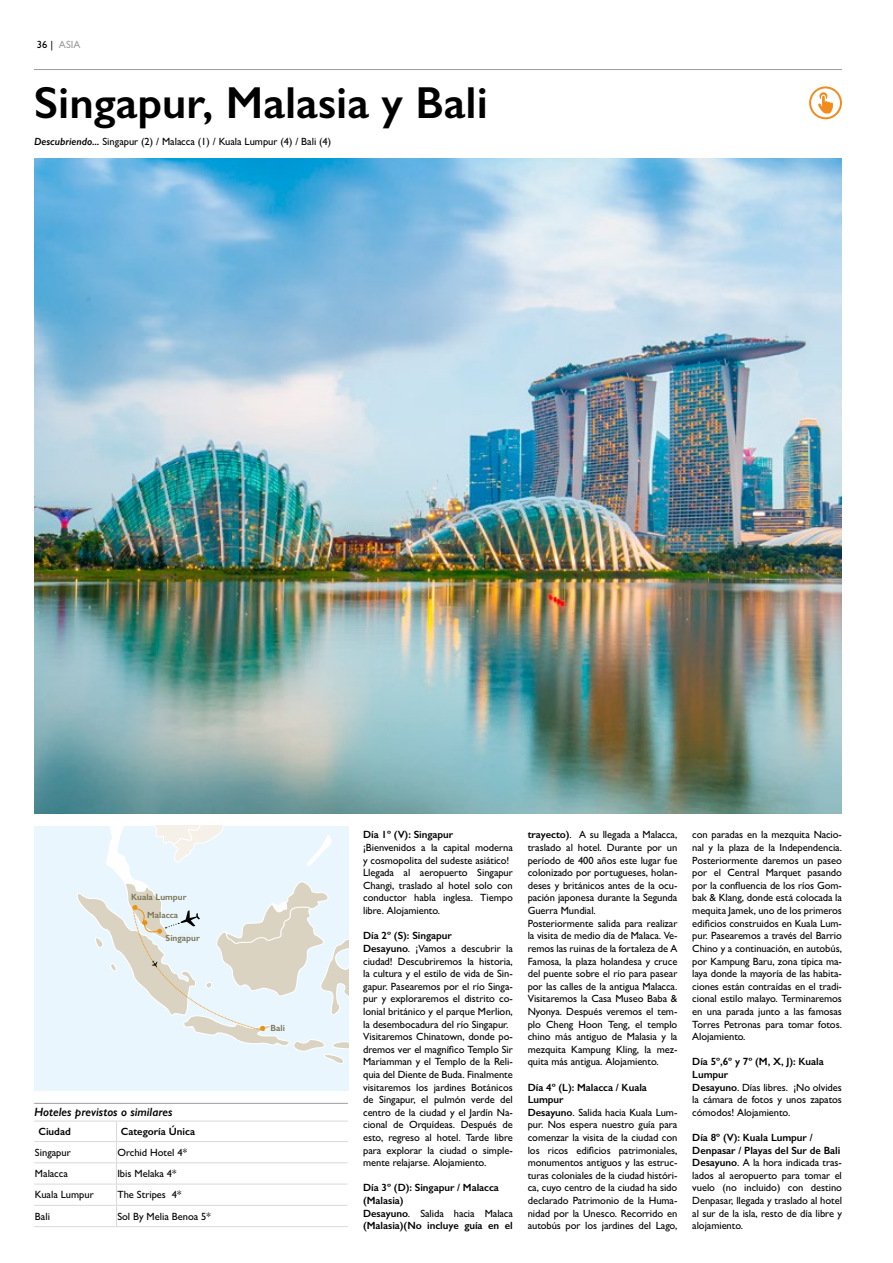
<style>
.page{position:relative;width:893px;height:1263px;background:#fff}
.page>*{position:absolute;margin:0;border:0;box-sizing:border-box;transform-origin:0 0}
.t1{font:600 45px "Gill Sans";color:#000}
.t2{font:italic 600 12px "Gill Sans";color:#000}
.t3{font:500 10.5px/12.6px "Gill Sans";letter-spacing:-.005em;color:#000}
.t4{font:600 10.5px/12.6px "Gill Sans";letter-spacing:-.005em;color:#000}
.t5{font:500 10.5px "Gill Sans";color:#9d9d9c}
.t6{font:600 9px "Gill Sans";color:#797354}
.s1{color:#000}
.s2{font-weight:600;font-style:italic}
.s3{font-weight:600}
.s4{font-weight:500}
</style>
<div class="page">
<hr style="left:34px;top:69px;width:808px;height:1px;background:#9d9d9c">
<div style="left:34px;top:826px;width:314px;height:264px;background:#eaf6fe"></div>
<svg style="left:195px;top:1031px;width:153px;height:33px"></svg>
<svg style="left:77px;top:826px;width:271px;height:205px"></svg>
<img style="left:34px;top:158px;width:808px;height:655px">
<hr style="left:34px;top:1141px;width:83px;height:1px;background:#dadada">
<hr style="left:117px;top:1141px;width:231px;height:1px;background:#dadada">
<hr style="left:34px;top:1162px;width:83px;height:1px;background:#dadada">
<hr style="left:117px;top:1162px;width:230px;height:1px;background:#dadada">
<hr style="left:34px;top:1184px;width:83px;height:1px;background:#dadada">
<hr style="left:117px;top:1184px;width:230px;height:1px;background:#dadada">
<hr style="left:34px;top:1205px;width:83px;height:1px;background:#dadada">
<hr style="left:117px;top:1205px;width:230px;height:1px;background:#dadada">
<hr style="left:34px;top:1226px;width:83px;height:1px;background:#dadada">
<hr style="left:117px;top:1226px;width:231px;height:1px;background:#dadada">
<hr style="left:34px;top:1121px;width:83px;height:1px;background:#dadada">
<hr style="left:117px;top:1121px;width:231px;height:1px;background:#dadada">
<svg style="left:116px;top:1122px;width:1px;height:104px"></svg>
<hr style="left:34px;top:1103px;width:314px;height:1px;background:#9d9d9c">
<svg style="left:809px;top:86px;width:33px;height:33px"></svg>
<p class="t5" style="left:37px;top:38px;width:45px"><span class="s1">36 |</span> ASIA</p>
<h1 class="t1" style="left:34px;top:75px;width:455px">Singapur, Malasia y Bali</h1>
<p class="t3" style="left:34px;top:135px;width:299px"><span class="s2">Descubriendo...</span> Singapur (2) / Malacca (1) / Kuala Lumpur (4) / Bali (4)</p>
<p class="t6" style="left:131px;top:891px;width:57px">Kuala Lumpur</p>
<p class="t6" style="left:166px;top:933px;width:36px">Singapur</p>
<p class="t6" style="left:147px;top:909px;width:33px">Malacca</p>
<p class="t2" style="left:34px;top:1105px;width:140px">Hoteles previstos o similares</p>
<p class="t4" style="left:38px;top:1125px;width:34px">Ciudad</p>
<p class="t4" style="left:121px;top:1125px;width:76px">Categoría Única</p>
<p class="t3" style="left:35px;top:1146px;width:37px">Singapur</p>
<p class="t3" style="left:117px;top:1146px;width:71px">Orchid Hotel 4*</p>
<p class="t3" style="left:35px;top:1167px;width:34px">Malacca</p>
<p class="t3" style="left:117px;top:1167px;width:61px">Ibis Melaka 4*</p>
<p class="t3" style="left:35px;top:1188px;width:60px">Kuala Lumpur</p>
<p class="t3" style="left:117px;top:1188px;width:66px">The Stripes 4*</p>
<p class="t3" style="left:35px;top:1209px;width:16px">Bali</p>
<p class="t3" style="left:117px;top:1209px;width:95px">Sol By Melia Benoa 5*</p>
<p class="t6" style="left:271px;top:1022px;width:16px">Bali</p>
<p class="t4" style="left:363px;top:828px;width:92px">Día 1º (V): Singapur</p>
<p class="t3" style="left:363px;top:841px;width:151px">¡Bienvenidos a la capital moderna y cosmopolita del sudeste asiático!<br>Llegada al aeropuerto Singapur<br>Changi, traslado al hotel solo con conductor habla inglesa. Tiempo libre. Alojamiento.</p>
<p class="t3" style="left:363px;top:929px;width:151px"><span class="s3">Día 2º (S): Singapur<br>Desayuno</span>. ¡Vamos a descubrir la ciudad! Descubriremos la historia, la cultura y el estilo de vida de Sin&shy;gapur. Pasearemos por el río Singa&shy;pur y exploraremos el distrito co&shy;lonial británico y el parque Merlion, la desembocadura del río Singapur.<br>Visitaremos Chinatown, donde po&shy;dremos ver el magnífico Templo Sir Mariamman y el Templo de la Reli&shy;quia del Diente de Buda. Finalmente visitaremos los jardines Botánicos de Singapur, el pulmón verde del centro de la ciudad y el Jardín Na&shy;cional de Orquídeas. Después de esto, regreso al hotel. Tarde libre para explorar la ciudad o simple&shy;mente relajarse. Alojamiento.</p>
<p class="t4" style="left:363px;top:1181px;width:151px">Día 3º (D): Singapur / Malacca (Malasia)<br>Desayuno<span class="s4">. Salida hacia Malaca </span>(Malasia)(No incluye guía en el</p>
<p class="t3" style="left:528px;top:828px;width:151px"><span class="s3">trayecto)</span>. A su llegada a Malacca, traslado al hotel. Durante por un período de 400 años este lugar fue colonizado por portugueses, holan&shy;deses y británicos antes de la ocu&shy;pación japonesa durante la Segunda<br>Guerra Mundial.<br>Posteriormente salida para realizar la visita de medio día de Malaca. Ve&shy;remos las ruinas de la fortaleza de A<br>Famosa, la plaza holandesa y cruce del puente sobre el río para pasear por las calles de la antigua Malacca.<br>Visitaremos la Casa Museo Baba &amp;<br>Nyonya. Después veremos el tem&shy;plo Cheng Hoon Teng, el templo chino más antiguo de Malasia y la mezquita Kampung Kling, la mez&shy;quita más antigua. Alojamiento.</p>
<p class="t3" style="left:528px;top:1080px;width:151px"><span class="s3">Día 4º (L): Malacca / Kuala<br>Lumpur<br>Desayuno</span>. Salida hacia Kuala Lum&shy;pur. Nos espera nuestro guía para comenzar la visita de la ciudad con los ricos edificios patrimoniales, monumentos antiguos y las estruc&shy;turas coloniales de la ciudad históri&shy;ca, cuyo centro de la ciudad ha sido declarado Patrimonio de la Huma&shy;nidad por la Unesco. Recorrido en autobús por los jardines del Lago,</p>
<p class="t3" style="left:692px;top:828px;width:151px;text-align:justify">con paradas en la mezquita Nacio&shy;nal y la plaza de la Independencia.<br>Posteriormente daremos un paseo por el Central Marquet pasando por la confluencia de los ríos Gom&shy;bak &amp; Klang, donde está colocada la mequita Jamek, uno de los primeros edificios construidos en Kuala Lum&shy;pur. Pasearemos a través del Barrio Chino y a continuación, en autobús, por Kampung Baru, zona típica ma&shy;laya donde la mayoría de las habita&shy;ciones están contraídas en el tradi&shy;cional estilo malayo. Terminaremos en una parada junto a las famosas Torres Petronas para tomar fotos.<br>Alojamiento.</p>
<p class="t3" style="left:692px;top:1055px;width:151px"><span class="s3">Día 5º,6º y 7º (M, X, J): Kuala<br>Lumpur<br>Desayuno</span>. Días libres. ¡No olvides la cámara de fotos y unos zapatos cómodos! Alojamiento.</p>
<p class="t3" style="left:692px;top:1131px;width:151px"><span class="s3">Día 8º (V): Kuala Lumpur /<br>Denpasar / Playas del Sur de Bali<br>Desayuno</span>. A la hora indicada tras&shy;lados al aeropuerto para tomar el vuelo (no incluido) con destino<br>Denpasar, llegada y traslado al hotel al sur de la isla, resto de día libre y alojamiento.</p>
</div>
